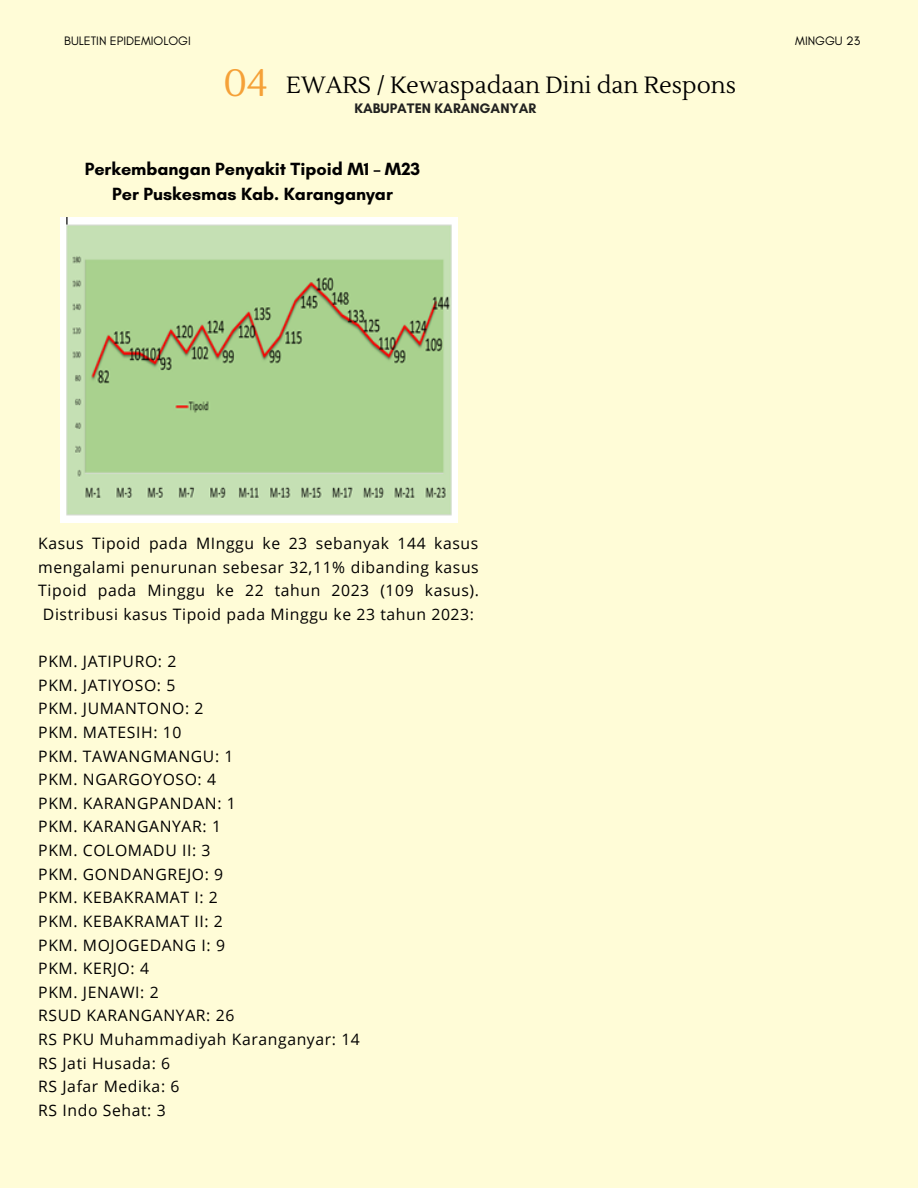
<style>
.page{position:relative;width:918px;height:1188px;background:#fffcd7}
.page>*{position:absolute;margin:0;border:0;box-sizing:border-box;transform-origin:0 0}
.t1{font:37.95px "Lustria";color:#f5a138}
.t2{font:23.4px "Lustria";color:#000}
.t3{font:700 18px "Glacial Indifference";color:#000}
.t4{font:15.75px/23.7px "Open Sans";letter-spacing:.04em;color:#000;text-align:justify}
.t5{font:700 14.1px "Glacial Indifference";color:#222220}
.t6{font:12.45px "Glacial Indifference";color:#000}
</style>
<div class="page">
<img style="left:61px;top:217px;width:397px;height:305px">
<p class="t6" style="left:64px;top:33px;width:128px">BULETIN EPIDEMIOLOGI</p>
<p class="t6" style="left:795px;top:33px;width:66px">MINGGU 23</p>
<p class="t1" style="left:224px;top:60px;width:46px">04</p>
<p class="t2" style="left:286px;top:70px;width:452px">EWARS / Kewaspadaan Dini dan Respons</p>
<p class="t5" style="left:354px;top:99px;width:183px">KABUPATEN KARANGANYAR</p>
<p class="t3" style="left:85px;top:158px;width:337px">Perkembangan Penyakit Tipoid M1 – M23</p>
<p class="t3" style="left:112px;top:183px;width:282px">Per Puskesmas Kab. Karanganyar</p>
<p class="t4" style="left:38px;top:531px;width:442px">Kasus Tipoid pada MInggu ke 23 sebanyak 144 kasus mengalami penurunan sebesar 32,11% dibanding kasus Tipoid pada Minggu ke 22 tahun 2023 (109 kasus).<br>Distribusi kasus Tipoid pada Minggu ke 23 tahun 2023:</p>
<p class="t4" style="left:38px;top:649px;width:140px">PKM. JATIPURO: 2</p>
<p class="t4" style="left:38px;top:673px;width:139px">PKM. JATIYOSO: 5</p>
<p class="t4" style="left:38px;top:696px;width:167px">PKM. JUMANTONO: 2</p>
<p class="t4" style="left:38px;top:720px;width:145px">PKM. MATESIH: 10</p>
<p class="t4" style="left:38px;top:744px;width:197px">PKM. TAWANGMANGU: 1</p>
<p class="t4" style="left:38px;top:767px;width:179px">PKM. NGARGOYOSO: 4</p>
<p class="t4" style="left:38px;top:791px;width:199px">PKM. KARANGPANDAN: 1</p>
<p class="t4" style="left:38px;top:814px;width:184px">PKM. KARANGANYAR: 1</p>
<p class="t4" style="left:38px;top:838px;width:174px">PKM. COLOMADU II: 3</p>
<p class="t4" style="left:38px;top:862px;width:187px">PKM. GONDANGREJO: 9</p>
<p class="t4" style="left:38px;top:885px;width:181px">PKM. KEBAKRAMAT I: 2</p>
<p class="t4" style="left:38px;top:909px;width:186px">PKM. KEBAKRAMAT II: 2</p>
<p class="t4" style="left:38px;top:933px;width:188px">PKM. MOJOGEDANG I: 9</p>
<p class="t4" style="left:38px;top:956px;width:112px">PKM. KERJO: 4</p>
<p class="t4" style="left:38px;top:980px;width:122px">PKM. JENAWI: 2</p>
<p class="t4" style="left:38px;top:1003px;width:198px">RSUD KARANGANYAR: 26</p>
<p class="t4" style="left:38px;top:1027px;width:323px">RS PKU Muhammadiyah Karanganyar: 14</p>
<p class="t4" style="left:38px;top:1051px;width:133px">RS Jati Husada: 6</p>
<p class="t4" style="left:38px;top:1074px;width:143px">RS Jafar Medika: 6</p>
<p class="t4" style="left:38px;top:1098px;width:129px">RS Indo Sehat: 3</p>
</div>
